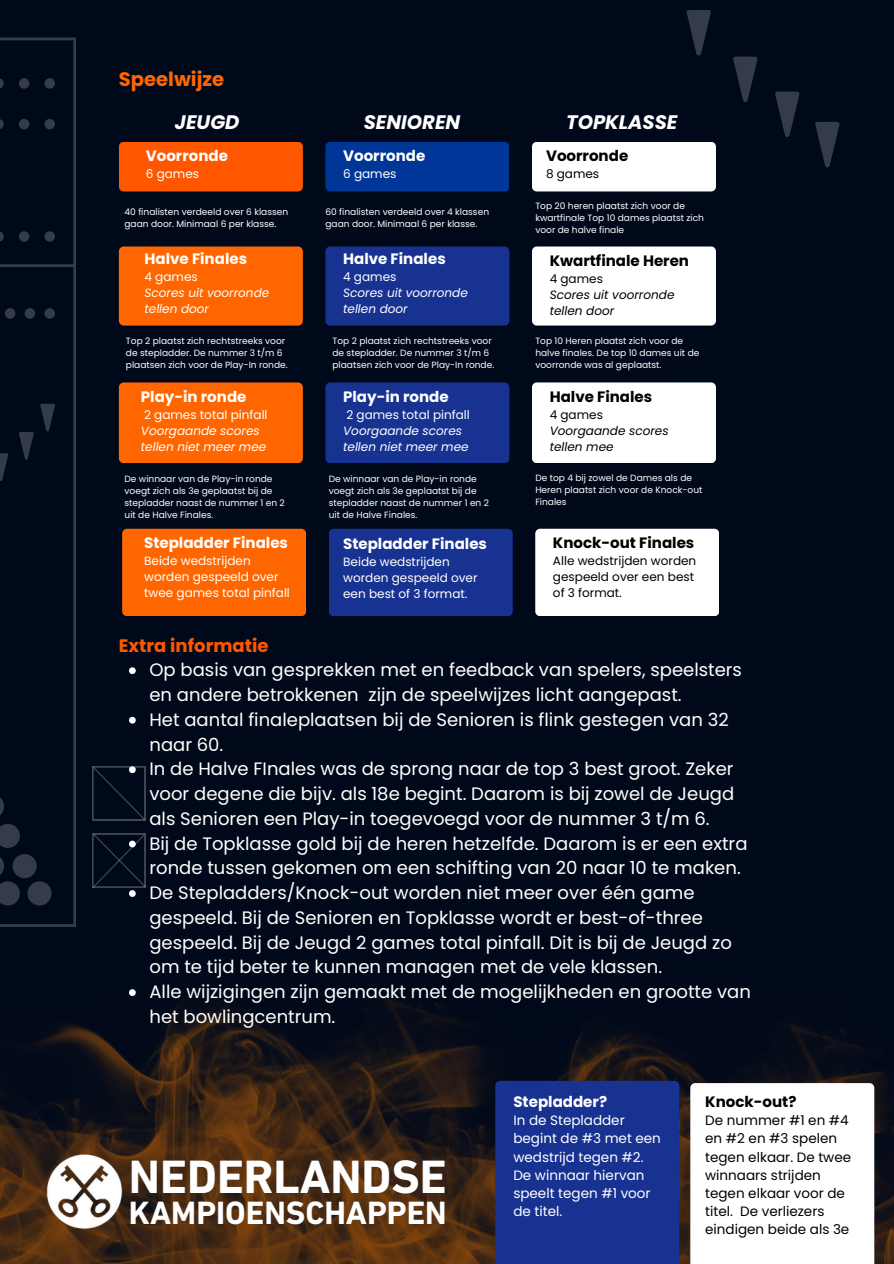
<style>
.page{position:relative;width:894px;height:1264px;background:#fff}
.page>*{position:absolute;margin:0;border:0;box-sizing:border-box;transform-origin:0 0}
.t1{font:700 47.55px "DIN Next LT Pro";color:#fff}
.t2{font:700 32.85px "DIN Next LT Pro";color:#fff}
.t3{font:italic 700 19.5px "Poppins";color:#fff}
.t4{font:700 19.5px "Poppins";color:#f60}
.t5{font:18px/24.8px "Poppins";color:#fff}
.t6{font:700 18px "Poppins";color:#ff5700}
.t7{font:700 15px "Poppins";color:#fff}
.t8{font:700 15px "Poppins";color:#000}
.t9{font:13.5px/18px "Poppins";color:#000}
.t10{font:13.5px/18px "Poppins";color:#fff}
.t11{font:italic 12px/16px "Poppins";color:#fff}
.t12{font:12px/16px "Poppins";color:#fff}
.t13{font:italic 12px/16px "Poppins";color:#000}
.t14{font:12px/16px "Poppins";color:#000}
.t15{font:9px/12px "Poppins";color:#fff}
.s1{font-style:normal}
</style>
<div class="page">
<div style="left:0;top:0;width:893px;height:1263px;background:#00091a"></div>
<svg style="left:686px;top:10px;width:154px;height:179px"></svg>
<svg style="left:0;top:37px;width:76px;height:889px"></svg>
<div style="left:119px;top:142px;width:184px;height:49px;background:#ff5700;border-radius:5px"></div>
<div style="left:119px;top:246px;width:184px;height:79px;background:#f60;border-radius:5px"></div>
<div style="left:325px;top:246px;width:184px;height:79px;background:#183291;border-radius:5px"></div>
<div style="left:122px;top:528px;width:184px;height:88px;background:#f60;border-radius:5px"></div>
<div style="left:328px;top:528px;width:184px;height:88px;background:#183291;border-radius:5px"></div>
<img style="left:0;top:997px;width:893px;height:266px">
<img style="left:47px;top:1153px;width:75px;height:76px">
<div style="left:325px;top:142px;width:184px;height:49px;background:#003697;border-radius:5px"></div>
<div style="left:532px;top:246px;width:183px;height:79px;background:#fff;border-radius:5px"></div>
<div style="left:535px;top:528px;width:184px;height:88px;background:#fff;border-radius:5px"></div>
<div style="left:532px;top:142px;width:183px;height:49px;background:#fff;border-radius:5px"></div>
<div style="left:119px;top:382px;width:184px;height:81px;background:#f60;border-radius:5px"></div>
<div style="left:325px;top:382px;width:184px;height:81px;background:#183291;border-radius:5px"></div>
<div style="left:532px;top:382px;width:183px;height:81px;background:#fff;border-radius:5px"></div>
<svg style="left:129px;top:667px;width:7px;height:7px"></svg>
<svg style="left:129px;top:716px;width:7px;height:7px"></svg>
<svg style="left:92px;top:766px;width:54px;height:55px"></svg>
<svg style="left:92px;top:833px;width:54px;height:63px"></svg>
<svg style="left:129px;top:989px;width:7px;height:6px"></svg>
<div style="left:495px;top:1080px;width:184px;height:183px;background:#183291"></div>
<div style="left:690px;top:1083px;width:184px;height:180px;background:#fff"></div>
<p class="t4" style="left:119px;top:66px;width:107px">Speelwijze</p>
<h2 class="t3" style="left:175px;top:109px;width:66px">JEUGD</h2>
<h5 class="t7" style="left:146px;top:145px;width:84px">Voorronde</h5>
<h5 class="t12" style="left:146px;top:166px;width:55px">6 games</h5>
<h5 class="t3" style="left:363px;top:109px;width:98px">SENIOREN</h5>
<h5 class="t3" style="left:566px;top:109px;width:113px">TOPKLASSE</h5>
<p class="t7" style="left:343px;top:145px;width:84px">Voorronde</p>
<p class="t12" style="left:343px;top:166px;width:55px">6 games</p>
<h6 class="t8" style="left:546px;top:145px;width:84px">Voorronde</h6>
<h6 class="t14" style="left:546px;top:166px;width:55px">8 games</h6>
<h6 class="t15" style="left:124px;top:205px;width:165px">40 finalisten verdeeld over 6 klassen gaan door. Minimaal 6 per klasse.</h6>
<h6 class="t15" style="left:325px;top:205px;width:165px">60 finalisten verdeeld over 4 klassen gaan door. Minimaal 6 per klasse.</h6>
<p class="t15" style="left:535px;top:199px;width:170px">Top 20 heren plaatst zich voor de kwartfinale Top 10 dames plaatst zich voor de halve finale</p>
<p class="t7" style="left:343px;top:248px;width:104px">Halve Finales</p>
<p class="t11" style="left:343px;top:269px;width:126px"><span class="s1">4 games<br></span>Scores uit voorronde tellen door</p>
<p class="t15" style="left:126px;top:335px;width:163px">Top 2 plaatst zich rechtstreeks voor de stepladder. De nummer 3 t/m 6 plaatsen zich voor de Play-In ronde.</p>
<h6 class="t15" style="left:332px;top:335px;width:163px">Top 2 plaatst zich rechtstreeks voor de stepladder. De nummer 3 t/m 6 plaatsen zich voor de Play-In ronde.</h6>
<h6 class="t15" style="left:535px;top:335px;width:165px">Top 10 Heren plaatst zich voor de halve finales. De top 10 dames uit de voorronde was al geplaatst.</h6>
<h6 class="t7" style="left:141px;top:386px;width:107px">Play-in ronde</h6>
<h6 class="t11" style="left:141px;top:406px;width:128px"><span class="s1">2 games total pinfall<br></span>Voorgaande scores tellen niet meer mee</h6>
<p class="t7" style="left:144px;top:248px;width:104px">Halve Finales</p>
<p class="t11" style="left:144px;top:269px;width:126px"><span class="s1">4 games<br></span>Scores uit voorronde tellen door</p>
<p class="t8" style="left:549px;top:250px;width:141px">Kwartfinale Heren</p>
<p class="t13" style="left:549px;top:271px;width:126px"><span class="s1">4 games<br></span>Scores uit voorronde tellen door</p>
<p class="t7" style="left:343px;top:386px;width:107px">Play-in ronde</p>
<p class="t11" style="left:343px;top:406px;width:128px"><span class="s1">2 games total pinfall<br></span>Voorgaande scores tellen niet meer mee</p>
<p class="t8" style="left:549px;top:386px;width:104px">Halve Finales</p>
<p class="t13" style="left:549px;top:406px;width:120px"><span class="s1">4 games<br></span>Voorgaande scores tellen mee</p>
<p class="t15" style="left:124px;top:472px;width:162px">De winnaar van de Play-in ronde voegt zich als 3e geplaatst bij de stepladder naast de nummer 1 en 2 uit de Halve Finales.</p>
<h6 class="t15" style="left:328px;top:472px;width:162px">De winnaar van de Play-in ronde voegt zich als 3e geplaatst bij de stepladder naast de nummer 1 en 2 uit de Halve Finales.</h6>
<h6 class="t15" style="left:535px;top:471px;width:168px">De top 4 bij zowel de Dames als de<br>Heren plaatst zich voor de Knock-out<br>Finales</h6>
<h6 class="t7" style="left:343px;top:533px;width:145px">Stepladder Finales</h6>
<h6 class="t12" style="left:343px;top:554px;width:136px">Beide wedstrijden worden gespeeld over een best of 3 format.</h6>
<h3 class="t6" style="left:119px;top:632px;width:151px">Extra informatie</h3>
<p class="t5" style="left:149px;top:657px;width:594px">Op basis van gesprekken met en feedback van spelers, speelsters en andere betrokkenen zijn de speelwijzes licht aangepast.</p>
<p class="t5" style="left:149px;top:707px;width:580px">Het aantal finaleplaatsen bij de Senioren is flink gestegen van 32 naar 60.</p>
<p class="t5" style="left:149px;top:756px;width:586px;text-align:justify">In de Halve FInales was de sprong naar de top 3 best groot. Zeker voor degene die bijv. als 18e begint. Daarom is bij zowel de Jeugd als Senioren een Play-in toegevoegd voor de nummer 3 t/m 6.</p>
<p class="t5" style="left:149px;top:831px;width:599px">Bij de Topklasse gold bij de heren hetzelfde. Daarom is er een extra ronde tussen gekomen om een schifting van 20 naar 10 te maken.</p>
<p class="t5" style="left:149px;top:880px;width:583px">De Stepladders/Knock-out worden niet meer over één game gespeeld. Bij de Senioren en Topklasse wordt er best-of-three gespeeld. Bij de Jeugd 2 games total pinfall. Dit is bij de Jeugd zo om te tijd beter te kunnen managen met de vele klassen.</p>
<p class="t5" style="left:149px;top:979px;width:603px">Alle wijzigingen zijn gemaakt met de mogelijkheden en grootte van het bowlingcentrum.</p>
<h3 class="t7" style="left:144px;top:532px;width:145px">Stepladder Finales</h3>
<h3 class="t12" style="left:144px;top:553px;width:147px">Beide wedstrijden worden gespeeld over twee games total pinfall</h3>
<p class="t8" style="left:553px;top:532px;width:143px">Knock-out Finales</p>
<p class="t14" style="left:553px;top:553px;width:145px">Alle wedstrijden worden gespeeld over een best of 3 format.</p>
<h2 class="t1" style="left:129px;top:1157px;width:319px">NEDERLANDSE</h2>
<h2 class="t2" style="left:129px;top:1199px;width:319px">KAMPIOENSCHAPPEN</h2>
<p class="t7" style="left:513px;top:1091px;width:95px">Stepladder?</p>
<p class="t10" style="left:513px;top:1111px;width:149px">In de Stepladder begint de #3 met een wedstrijd tegen #2.<br>De winnaar hiervan speelt tegen #1 voor de titel.</p>
<p class="t8" style="left:705px;top:1091px;width:93px">Knock-out?</p>
<p class="t9" style="left:705px;top:1111px;width:147px">De nummer #1 en #4 en #2 en #3 spelen tegen elkaar. De twee winnaars strijden tegen elkaar voor de titel. De verliezers eindigen beide als 3e</p>
</div>
